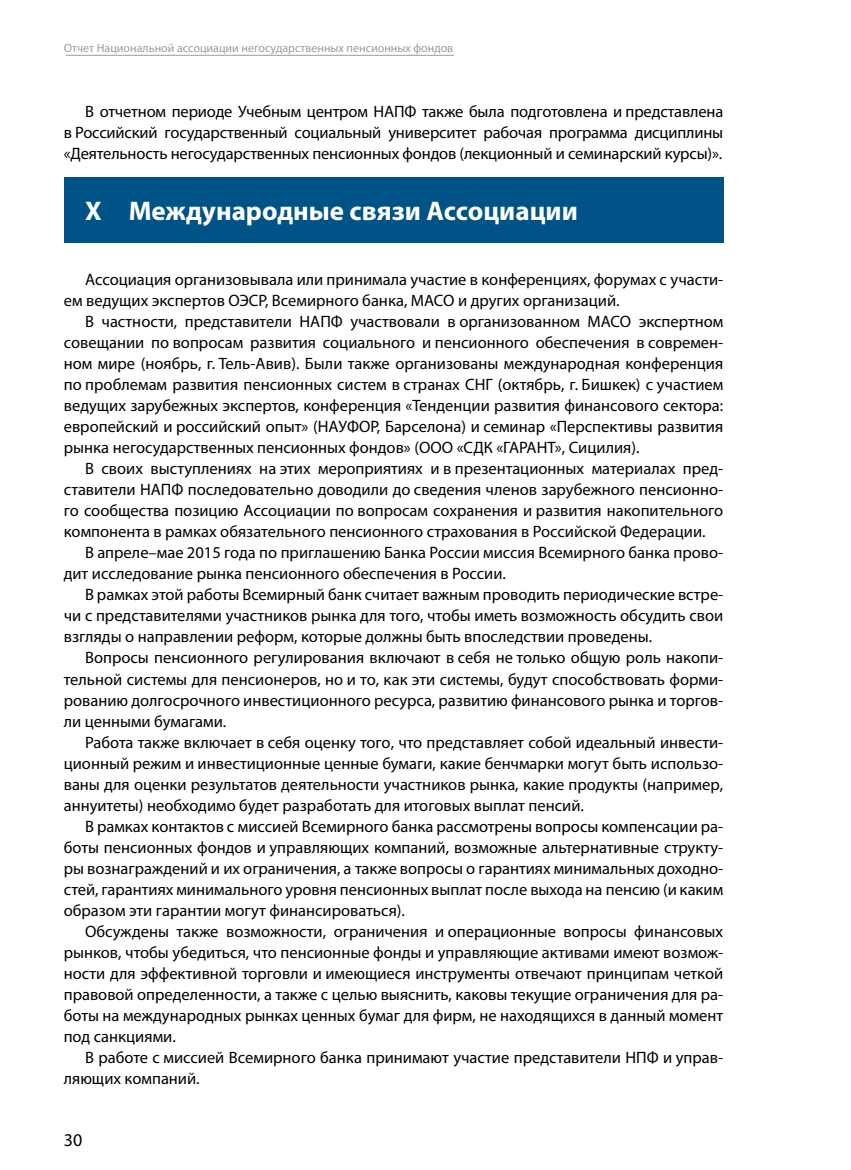
<style>
.page{position:relative;width:851px;height:1170px;background:#fff}
.page>*{position:absolute;margin:0;border:0;box-sizing:border-box;transform-origin:0 0}
.t1{font:700 27px "Myriad Pro";color:#fff}
.t2{font:18px "Myriad Pro";color:#000}
.t3{font:16.5px/21px "Myriad Pro";color:#000;text-align:justify}
.t4{font:12px "Myriad Pro";color:#9c9c9d}
</style>
<div class="page">
<hr style="left:66px;top:55px;width:388px;height:1px;background:#9c9c9d">
<div style="left:64px;top:177px;width:659px;height:66px;background:#005386"></div>
<p class="t4" style="left:64px;top:40px;width:391px">Отчет Национальной ассоциации негосударственных пенсионных фондов</p>
<p class="t3" style="left:64px;top:101px;width:661px;text-indent:21px">В отчетном периоде Учебным центром НАПФ также была подготовлена и представлена в Российский государственный социальный университет рабочая программа дисциплины «Деятельность негосударственных пенсионных фондов (лекционный и семинарский курсы)».</p>
<h1 class="t1" style="left:85px;top:194px;width:494px">X Международные связи Ассоциации</h1>
<p class="t3" style="left:64px;top:269px;width:661px;text-indent:21px">Ассоциация организовывала или принимала участие в конференциях, форумах с участи&shy;ем ведущих экспертов ОЭСР, Всемирного банка, МАСО и других организаций.</p>
<p class="t3" style="left:64px;top:311px;width:661px;text-indent:21px">В частности, представители НАПФ участвовали в организованном МАСО экспертном совещании по вопросам развития социального и пенсионного обеспечения в современ&shy;ном мире (ноябрь, г. Тель-Авив). Были также организованы международная конференция по проблемам развития пенсионных систем в странах СНГ (октябрь, г. Бишкек) с участием ведущих зарубежных экспертов, конференция «Тенденции развития финансового сектора: европейский и российский опыт» (НАУФОР, Барселона) и семинар «Перспективы развития рынка негосударственных пенсионных фондов» (ООО «СДК «ГАРАНТ», Сицилия).</p>
<p class="t3" style="left:64px;top:458px;width:661px;text-indent:21px">В своих выступлениях на этих мероприятиях и в презентационных материалах пред&shy;ставители НАПФ последовательно доводили до сведения членов зарубежного пенсионно&shy;го сообщества позицию Ассоциации по вопросам сохранения и развития накопительного компонента в рамках обязательного пенсионного страхования в Российской Федерации.</p>
<p class="t3" style="left:64px;top:542px;width:661px;text-indent:21px">В апреле–мае 2015 года по приглашению Банка России миссия Всемирного банка прово&shy;дит исследование рынка пенсионного обеспечения в России.</p>
<p class="t3" style="left:64px;top:584px;width:661px;text-indent:21px">В рамках этой работы Всемирный банк считает важным проводить периодические встре&shy;чи с представителями участников рынка для того, чтобы иметь возможность обсудить свои взгляды о направлении реформ, которые должны быть впоследствии проведены.</p>
<p class="t3" style="left:64px;top:647px;width:661px;text-indent:21px">Вопросы пенсионного регулирования включают в себя не только общую роль накопи&shy;тельной системы для пенсионеров, но и то, как эти системы, будут способствовать форми&shy;рованию долгосрочного инвестиционного ресурса, развитию финансового рынка и торгов&shy;ли ценными бумагами.</p>
<p class="t3" style="left:64px;top:731px;width:661px;text-indent:21px">Работа также включает в себя оценку того, что представляет собой идеальный инвести&shy;ционный режим и инвестиционные ценные бумаги, какие бенчмарки могут быть использо&shy;ваны для оценки результатов деятельности участников рынка, какие продукты (например, аннуитеты) необходимо будет разработать для итоговых выплат пенсий.</p>
<p class="t3" style="left:64px;top:815px;width:661px;text-indent:21px">В рамках контактов с миссией Всемирного банка рассмотрены вопросы компенсации ра&shy;боты пенсионных фондов и управляющих компаний, возможные альтернативные структу&shy;ры вознаграждений и их ограничения, а также вопросы о гарантиях минимальных доходно&shy;стей, гарантиях минимального уровня пенсионных выплат после выхода на пенсию (и каким образом эти гарантии могут финансироваться).</p>
<p class="t3" style="left:64px;top:920px;width:661px;text-indent:21px">Обсуждены также возможности, ограничения и операционные вопросы финансовых рынков, чтобы убедиться, что пенсионные фонды и управляющие активами имеют возмож&shy;ности для эффективной торговли и имеющиеся инструменты отвечают принципам четкой правовой определенности, а также с целью выяснить, каковы текущие ограничения для ра&shy;боты на международных рынках ценных бумаг для фирм, не находящихся в данный момент под санкциями.</p>
<p class="t3" style="left:64px;top:1046px;width:661px;text-indent:21px">В работе с миссией Всемирного банка принимают участие представители НПФ и управ&shy;ляющих компаний.</p>
<p class="t2" style="left:64px;top:1128px;width:20px">30</p>
</div>
